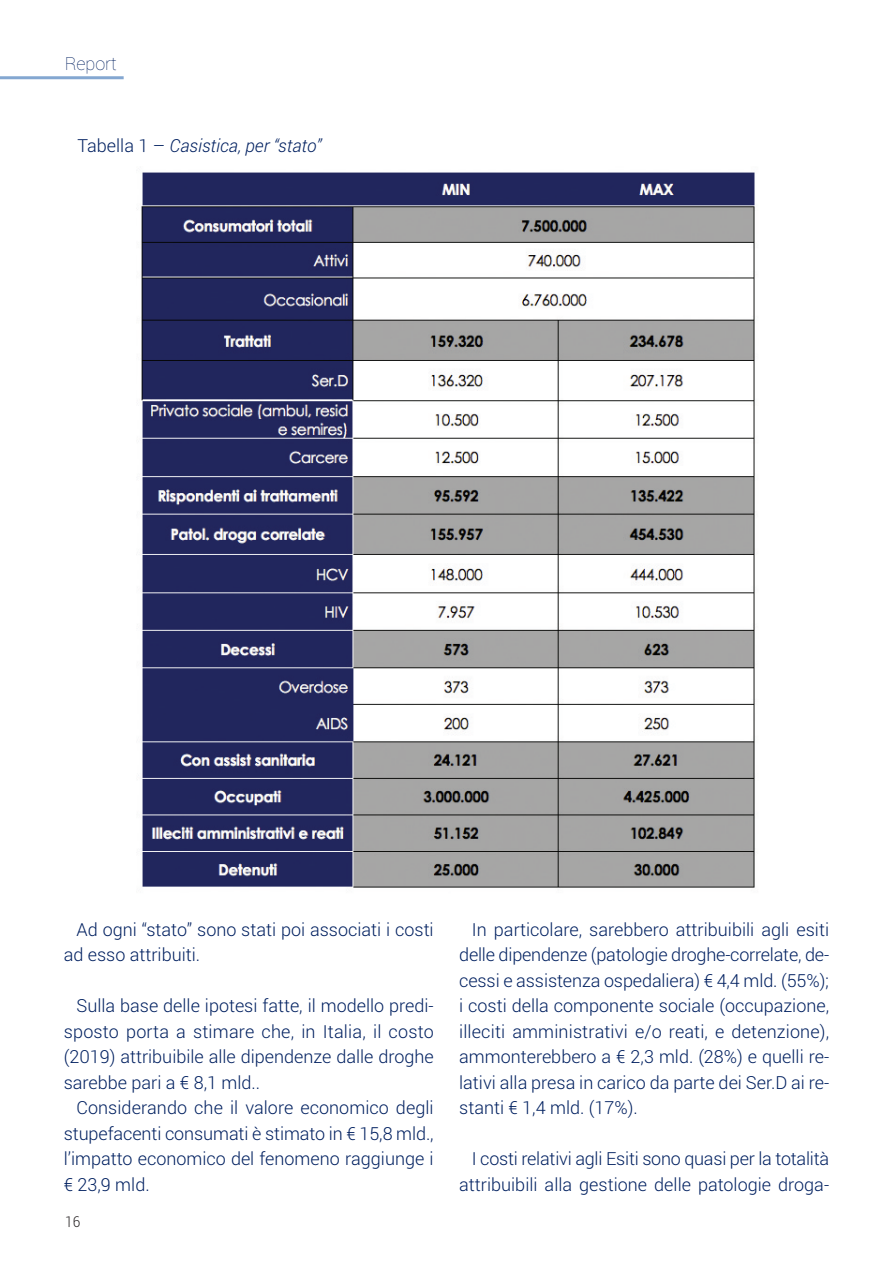
<style>
.page{position:relative;width:893px;height:1263px;background:#fff}
.page>*{position:absolute;margin:0;border:0;box-sizing:border-box;transform-origin:0 0}
.t1{font:300 18px/25.5px "Roboto";color:#002060;text-align:justify}
.t2{font:italic 300 18px "Roboto";color:#002060}
.t3{font:100 18px "Roboto";color:#002060}
.t4{font:300 15px "Roboto";color:#231f20;scale:.9 1}
.s1{font-style:normal}
</style>
<div class="page">
<hr style="left:0;top:76px;width:124px;height:3px;background:#84a7d1">
<img style="left:141px;top:172px;width:614px;height:716px">
<p class="t3" style="left:65px;top:53px;width:54px">Report</p>
<p class="t2" style="left:78px;top:136px;width:245px"><span class="s1">Tabella 1 –</span> Casistica, per “stato”</p>
<p class="t1" style="left:64px;top:917px;width:371px;text-indent:13px">Ad ogni “stato” sono stati poi associati i costi ad esso attribuiti.</p>
<p class="t1" style="left:64px;top:993px;width:371px;text-indent:13px">Sulla base delle ipotesi fatte, il modello predi&shy;sposto porta a stimare che, in Italia, il costo (2019) attribuibile alle dipendenze dalle droghe sarebbe pari a € 8,1 mld..</p>
<p class="t1" style="left:64px;top:1095px;width:371px;text-indent:13px">Considerando che il valore economico degli stupefacenti consumati è stimato in € 15,8 mld., l’impatto economico del fenomeno raggiunge i € 23,9 mld.</p>
<p class="t4" style="left:65px;top:1213px;width:18px">16</p>
<p class="t1" style="left:459px;top:917px;width:371px;text-indent:13px">In particolare, sarebbero attribuibili agli esiti delle dipendenze (patologie droghe-correlate, de&shy;cessi e assistenza ospedaliera) € 4,4 mld. (55%); i costi della componente sociale (occupazione, illeciti amministrativi e/o reati, e detenzione), ammonterebbero a € 2,3 mld. (28%) e quelli re&shy;lativi alla presa in carico da parte dei Ser.D ai re&shy;stanti € 1,4 mld. (17%).</p>
<p class="t1" style="left:459px;top:1146px;width:371px;text-align:right">I costi relativi agli Esiti sono quasi per la totalità attribuibili alla gestione delle patologie droga-</p>
</div>
